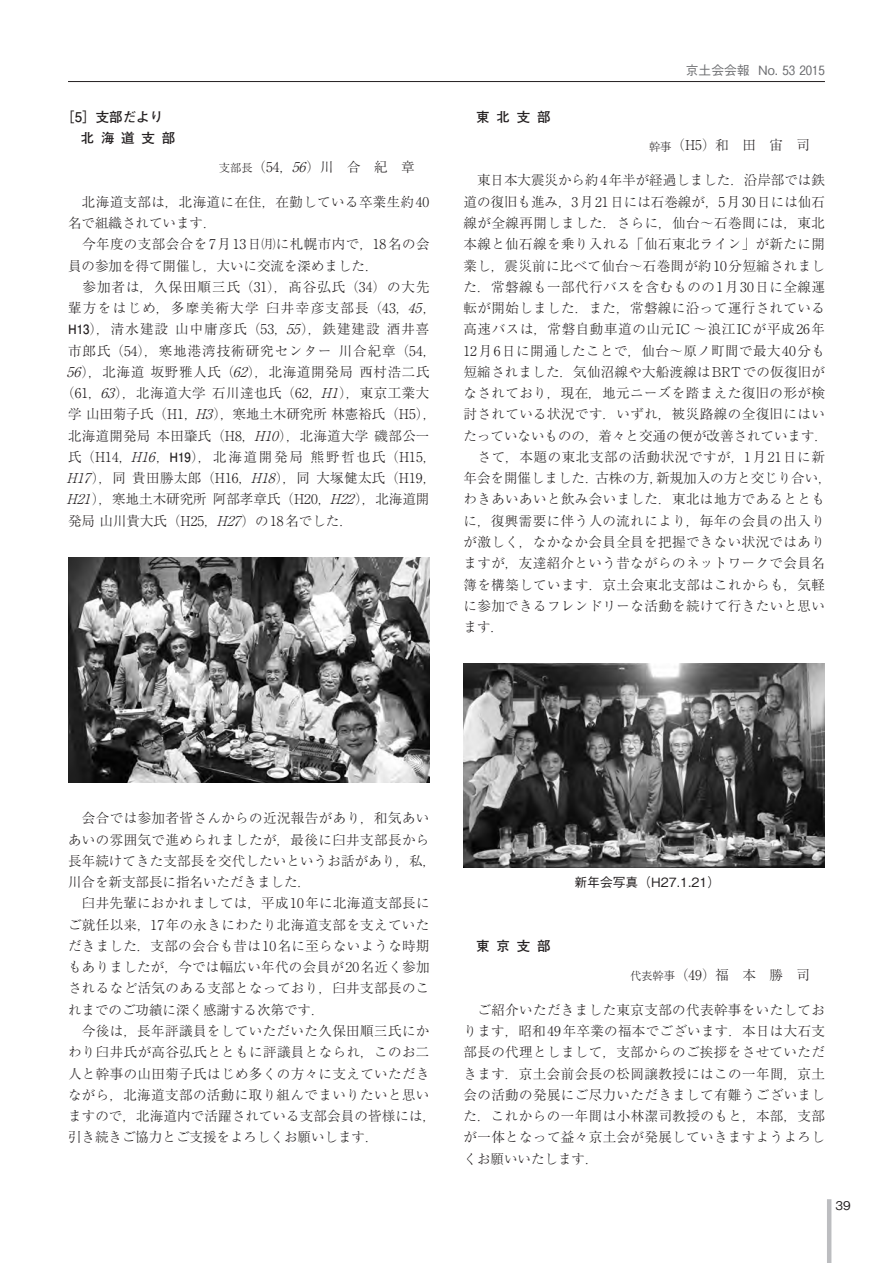
<style>
.page{position:relative;width:893px;height:1263px;background:#fff}
.page>*{position:absolute;margin:0;border:0;box-sizing:border-box;transform-origin:0 0}
._5_支部-氏名1{font:300 13.5px/21.3px "Ryumin Pr 6 N";letter-spacing:.03em;color:#231f20}
._5_支部-氏名1-2{font:300 13.5px/21.3px "Ryumin Pr 6 N";color:#231f20}
._5_支部-氏名1-3{font:300 13.5px "Ryumin Pr 6 N";letter-spacing:.075em;color:#231f20}
._5_支部-氏名1-4{font:300 13.5px "Ryumin Pr 6 N";letter-spacing:.135em;color:#231f20}
._5_支部-氏名1-5{font:300 13.5px "Ryumin Pr 6 N";letter-spacing:.005em;color:#231f20}
._5_支部-氏名1-6{font:300 13.5px "Ryumin Pr 6 N";letter-spacing:.08em;color:#231f20}
._5_支部-氏名1-7{font:300 13.5px "Ryumin Pr 6 N";letter-spacing:.1em;color:#231f20}
._5_各支部{font:700 13.5px "Futo Go B101 Pr 6 N";letter-spacing:.5em;color:#231f20}
.見出{font:700 13.5px "Futo Go B101 Pr 6 N";color:#231f20}
.t1{font:500 12.75px "Gothic BBB Pr 6 N";color:#231f20}
.t2{font:500 12.75px "Gothic BBB Pr 6 N";color:#6c6d70}
.t3{font:500 12px "Gothic BBB Pr 6 N";color:#231f20}
.s1{font-size:11.25px}
.s2{font-style:italic}
.s3{font-family:"Futo Go B101 Pr 6 N";font-weight:700;font-size:12.9px}
</style>
<div class="page">
<hr style="left:68px;top:81px;width:757px;height:1px;background:#231f20">
<hr style="left:827px;top:1199px;width:4px;height:64px;background:#bcbdc0">
<img style="left:68px;top:557px;width:361px;height:225px">
<img style="left:463px;top:663px;width:362px;height:204px">
<p class="見出" style="left:61px;top:106px;width:104px">［5］支部だより</p>
<p class="_5_各支部" style="left:81px;top:127px;width:96px">北海道支部</p>
<p class="_5_支部-氏名1" style="left:219px;top:155px;width:197px"><span class="s1">支部長</span>（54，<span class="s2">56</span>）川　合　紀　章</p>
<p class="_5_支部-氏名1" style="left:68px;top:190px;width:363px">　北海道支部は，北海道に在住，在勤している卒業生約40名で組織されています．</p>
<p class="_5_支部-氏名1-2" style="left:68px;top:233px;width:363px">　今年度の支部会合を7月13日㈪に札幌市内で，18名の会員の参加を得て開催し，大いに交流を深めました．</p>
<p class="_5_支部-氏名1-3" style="left:68px;top:276px;width:363px">　参加者は，久保田順三氏（31），髙谷弘氏（34）の大先</p>
<p class="_5_支部-氏名1-7" style="left:68px;top:297px;width:370px">輩方をはじめ，多摩美術大学 臼井幸彦支部長（43，<span class="s2">45</span>，</p>
<p class="_5_支部-氏名1-6" style="left:68px;top:319px;width:363px"><span class="s3">H13</span>），清水建設 山中庸彦氏（53，<span class="s2">55</span>），鉄建建設 酒井喜</p>
<p class="_5_支部-氏名1-3" style="left:68px;top:340px;width:370px">市郎氏（54），寒地港湾技術研究センター 川合紀章（54，</p>
<p class="_5_支部-氏名1" style="left:67px;top:360px;width:364px"><span class="s2">56</span>），北海道 坂野雅人氏（<span class="s2">62</span>），北海道開発局 西村浩二氏</p>
<p class="_5_支部-氏名1" style="left:61px;top:382px;width:370px">（61，<span class="s2">63</span>），北海道大学 石川達也氏（62，<span class="s2">H1</span>），東京工業大</p>
<p class="_5_支部-氏名1-2" style="left:68px;top:403px;width:370px">学 山田菊子氏（H1，<span class="s2">H3</span>），寒地土木研究所 林憲裕氏（H5），</p>
<p class="_5_支部-氏名1" style="left:68px;top:424px;width:363px">北海道開発局 本田肇氏（H8，<span class="s2">H10</span>），北海道大学 磯部公一</p>
<p class="_5_支部-氏名1-4" style="left:68px;top:446px;width:370px">氏（H14，<span class="s2">H16</span>，<span class="s3">H19</span>），北海道開発局 熊野哲也氏（H15，</p>
<p class="_5_支部-氏名1" style="left:67px;top:467px;width:371px"><span class="s2">H17</span>），同 貴田勝太郎（H16，<span class="s2">H18</span>），同 大塚健太氏（H19，</p>
<p class="_5_支部-氏名1-5" style="left:67px;top:489px;width:364px"><span class="s2">H21</span>），寒地土木研究所 阿部孝章氏（H20，<span class="s2">H22</span>），北海道開</p>
<p class="_5_支部-氏名1-2" style="left:68px;top:509px;width:286px">発局 山川貴大氏（H25，<span class="s2">H27</span>）の18名でした．</p>
<p class="_5_各支部" style="left:476px;top:106px;width:76px">東北支部</p>
<p class="t2" style="left:686px;top:60px;width:141px">京土会会報 No. 53 2015</p>
<p class="_5_支部-氏名1" style="left:649px;top:134px;width:162px"><span class="s1">幹事</span>（H5）和　田　宙　司</p>
<p class="_5_支部-氏名1" style="left:463px;top:169px;width:366px">　東日本大震災から約4年半が経過しました．沿岸部では鉄道の復旧も進み，3月21日には石巻線が，5月30日には仙石線が全線再開しました．さらに，仙台～石巻間には，東北本線と仙石線を乗り入れる「仙石東北ライン」が新たに開業し，震災前に比べて仙台～石巻間が約10分短縮されました．常磐線も一部代行バスを含むものの1月30日に全線運転が開始しました．また，常磐線に沿って運行されている高速バスは，常磐自動車道の山元IC ～浪江ICが平成26年<br>12月6日に開通したことで，仙台～原ノ町間で最大40分も短縮されました．気仙沼線や大船渡線はBRTでの仮復旧がなされており，現在，地元ニーズを踏まえた復旧の形が検討されている状況です．いずれ，被災路線の全復旧にはいたっていないものの，着々と交通の便が改善されています．</p>
<p class="_5_支部-氏名1" style="left:463px;top:445px;width:370px">　さて，本題の東北支部の活動状況ですが，1月21日に新年会を開催しました．古株の方，新規加入の方と交じり合い，わきあいあいと飲み会いました．東北は地方であるとともに，復興需要に伴う人の流れにより，毎年の会員の出入りが激しく，なかなか会員全員を把握できない状況ではありますが，友達紹介という昔ながらのネットワークで会員名簿を構築しています．京土会東北支部はこれからも，気軽に参加できるフレンドリーな活動を続けて行きたいと思います．</p>
<p class="_5_支部-氏名1" style="left:68px;top:807px;width:370px">　会合では参加者皆さんからの近況報告があり，和気あいあいの雰囲気で進められましたが，最後に臼井支部長から長年続けてきた支部長を交代したいというお話があり，私，川合を新支部長に指名いただきました．</p>
<p class="_5_支部-氏名1" style="left:68px;top:892px;width:363px;text-align:justify">　臼井先輩におかれましては，平成10年に北海道支部長にご就任以来，17年の永きにわたり北海道支部を支えていただきました．支部の会合も昔は10名に至らないような時期もありましたが，今では幅広い年代の会員が20名近く参加されるなど活気のある支部となっており，臼井支部長のこれまでのご功績に深く感謝する次第です．</p>
<p class="_5_支部-氏名1" style="left:68px;top:1019px;width:370px">　今後は，長年評議員をしていただいた久保田順三氏にかわり臼井氏が高谷弘氏とともに評議員となられ，このお二人と幹事の山田菊子氏はじめ多くの方々に支えていただきながら，北海道支部の活動に取り組んでまいりたいと思いますので，北海道内で活躍されている支部会員の皆様には，引き続きご協力とご支援をよろしくお願いします．</p>
<p class="t1" style="left:575px;top:872px;width:147px">新年会写真（H27.1.21）</p>
<p class="_5_各支部" style="left:476px;top:935px;width:76px">東京支部</p>
<p class="_5_支部-氏名1" style="left:630px;top:963px;width:181px"><span class="s1">代表幹事</span>（49）福　本　勝　司</p>
<p class="_5_支部-氏名1" style="left:463px;top:998px;width:363px;text-align:justify">　ご紹介いただきました東京支部の代表幹事をいたしております，昭和49年卒業の福本でございます．本日は大石支部長の代理としまして，支部からのご挨拶をさせていただきます．京土会前会長の松岡譲教授にはこの一年間，京土会の活動の発展にご尽力いただきまして有難うございました．これからの一年間は小林潔司教授のもと，本部，支部が一体となって益々京土会が発展していきますようよろしくお願いいたします．</p>
<p class="t3" style="left:836px;top:1195px;width:17px">39</p>
</div>
